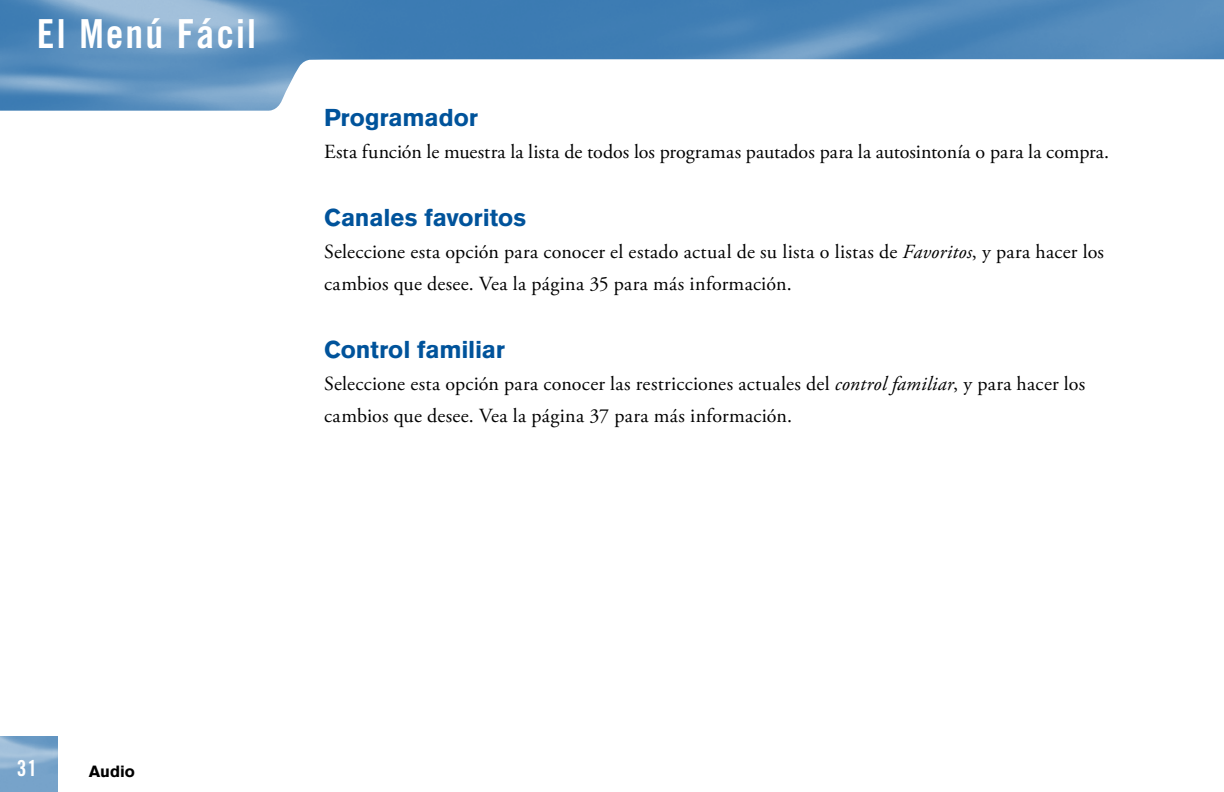
<style>
.page{position:relative;width:1224px;height:792px;background:#fff}
.page>*{position:absolute;margin:0;border:0;box-sizing:border-box;transform-origin:0 0}
.t1{font:40px "Trade Gothic LT Std Bd Cn 20";letter-spacing:.05em;color:#fff}
.t2{font:900 24px "Akzidenz Grotesk";letter-spacing:-.005em;color:#00539b}
.t3{font:22px "Trade Gothic LT Std Bd Cn 20";color:#fff}
.t4{font:20px/32px "Adobe Garamond Pro";letter-spacing:.01em;color:#000}
.t5{font:900 16px "Akzidenz Grotesk";color:#000}
.s1{font-style:italic}
</style>
<div class="page">
<img style="left:0;top:0;width:1224px;height:111px">
<img style="left:0;top:736px;width:58px;height:56px">
<h1 class="t1" style="left:37px;top:9px;width:220px">El Menú Fácil</h1>
<p class="t2" style="left:324px;top:103px;width:156px">Programador</p>
<p class="t4" style="left:324px;top:137px;width:787px">Esta función le muestra la lista de todos los programas pautados para la autosintonía o para la compra.</p>
<p class="t2" style="left:324px;top:203px;width:204px">Canales favoritos</p>
<p class="t4" style="left:324px;top:237px;width:782px">Seleccione esta opción para conocer el estado actual de su lista o listas de <span class="s1">Favoritos</span>, y para hacer los cambios que desee. Vea la página 35 para más información.</p>
<p class="t2" style="left:324px;top:335px;width:183px">Control familiar</p>
<p class="t4" style="left:324px;top:369px;width:763px">Seleccione esta opción para conocer las restricciones actuales del <span class="s1">control familiar</span>, y para hacer los cambios que desee. Vea la página 37 para más información.</p>
<p class="t3" style="left:17px;top:755px;width:22px">31</p>
<p class="t5" style="left:89px;top:762px;width:48px">Audio</p>
</div>
